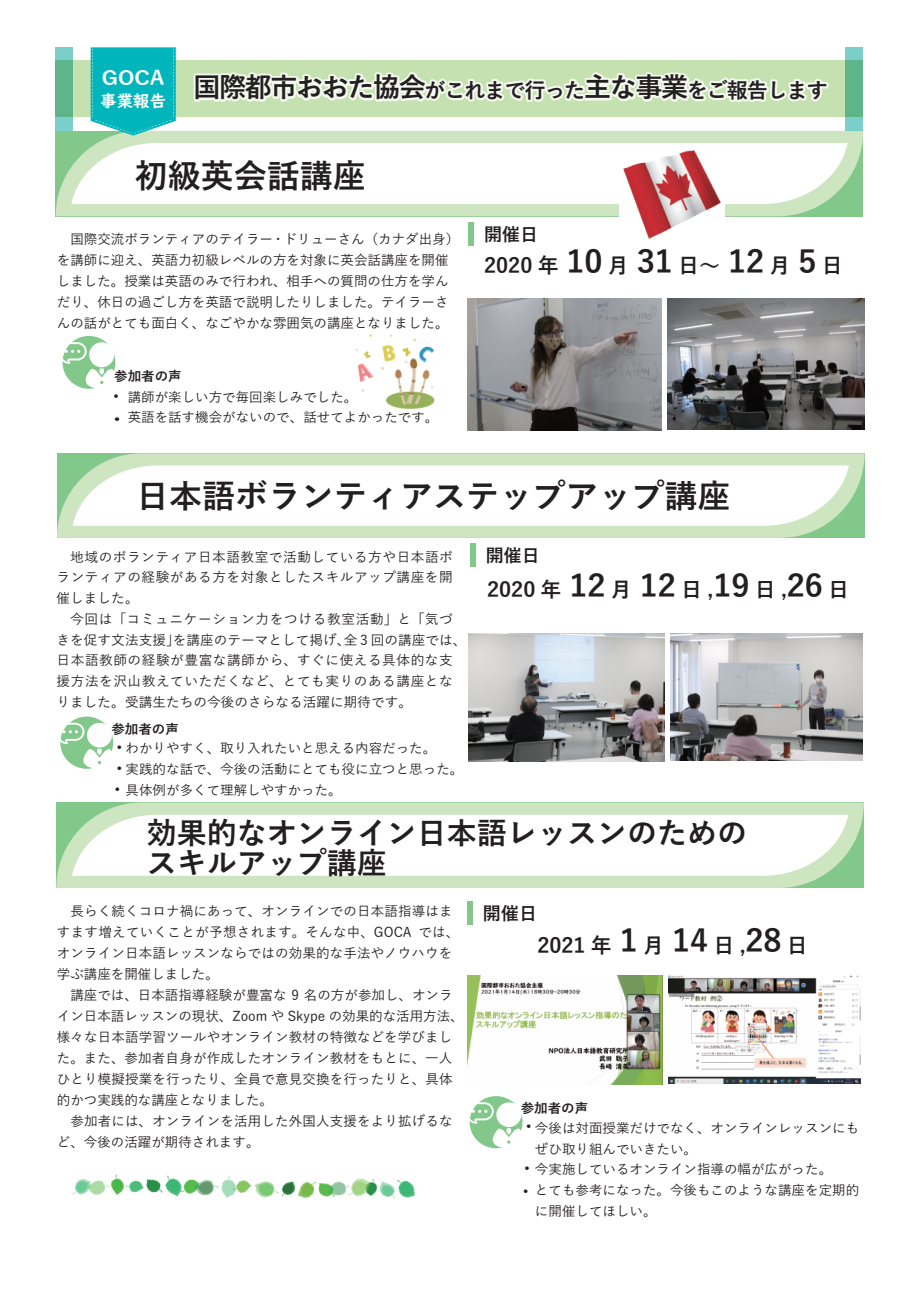
<style>
.page{position:relative;width:919px;height:1289px;background:#fff}
.page>*{position:absolute;margin:0;border:0;box-sizing:border-box;transform-origin:0 0}
.t1{font:700 33px "Yu Gothic";color:#231f20}
.t2{font:700 32.55px "Yu Gothic";color:#231f20}
.t3{font:700 30px/30px "Yu Gothic";color:#231f20}
.t4{font:700 21px "Yu Gothic";letter-spacing:-.05em;color:#231f20}
.t5{font:700 20.7px "Yu Gothic";color:#231f20}
.t6{font:700 19.5px "Yu Gothic";color:#fff;scale:1.1 1}
.t7{font:700 18px/22.4px "Yu Gothic";color:#231f20}
.t8{font:700 17.85px/22.8px "Yu Gothic";color:#231f20}
.t9{font:500 13.5px/21px "Yu Gothic";letter-spacing:.01em;color:#231f20}
.t10{font:500 13.5px/20.7px "Yu Gothic";letter-spacing:.04em;color:#231f20}
.t11{font:500 13.35px/20.7px "Yu Gothic";color:#231f20}
.t12{font:700 13.35px "Yu Gothic";color:#231f20}
.s1{font-size:27px}
.s2{font-size:31.5px}
.s3{font-size:31.05px}
</style>
<div class="page">
<div style="left:56px;top:60px;width:806px;height:56px;background:#c4e1af"></div>
<div style="left:467px;top:901px;width:5px;height:23px;background:#83c88b"></div>
<div style="left:468px;top:222px;width:6px;height:24px;background:#83c88b"></div>
<svg style="left:56px;top:131px;width:807px;height:85px;background:#c4e1ba"></svg>
<svg style="left:71px;top:143px;width:776px;height:61px"></svg>
<svg style="left:91px;top:47px;width:85px;height:89px;background:#15bbbe"></svg>
<svg style="left:56px;top:47px;width:17px;height:83px"></svg>
<svg style="left:845px;top:47px;width:17px;height:83px"></svg>
<svg style="left:193px;top:72px;width:635px;height:30px"></svg>
<svg style="left:56px;top:802px;width:807px;height:86px;background:#c4e1bb"></svg>
<svg style="left:72px;top:814px;width:776px;height:61px"></svg>
<div style="left:469px;top:1096px;width:53px;height:52px;background:#83c88b;border-radius:50%"></div>
<svg style="left:469px;top:1102px;width:54px;height:46px"></svg>
<div style="left:470px;top:543px;width:5px;height:24px;background:#83c88b"></div>
<svg style="left:57px;top:453px;width:807px;height:85px;background:#c2e0b9"></svg>
<svg style="left:73px;top:465px;width:775px;height:61px"></svg>
<svg style="left:60px;top:716px;width:53px;height:52px"></svg>
<svg style="left:60px;top:722px;width:54px;height:46px"></svg>
<img style="left:468px;top:633px;width:196px;height:128px">
<img style="left:670px;top:634px;width:192px;height:127px">
<img style="left:467px;top:975px;width:195px;height:109px">
<img style="left:669px;top:975px;width:191px;height:108px">
<div style="left:63px;top:336px;width:52px;height:53px;background:#83c88b;border-radius:50%"></div>
<svg style="left:62px;top:342px;width:54px;height:47px"></svg>
<img style="left:355px;top:334px;width:80px;height:76px">
<img style="left:72px;top:1175px;width:343px;height:24px">
<img style="left:619px;top:150px;width:105px;height:88px">
<img style="left:467px;top:298px;width:194px;height:132px">
<img style="left:667px;top:298px;width:197px;height:131px">
<h3 class="t6" style="left:102px;top:67px;width:59px">GOCA</h3>
<h3 class="t4" style="left:100px;top:78px;width:729px"><sub>事業報告</sub> <span class="s1">国際都市おおた協会</span>がこれまで行った<span class="s1">主な事業</span>をご報告します</h3>
<h1 class="t1" style="left:135px;top:157px;width:232px">初級英会話講座</h1>
<p class="t9" style="left:57px;top:226px;width:404px">　国際交流ボランティアのテイラー・ドリューさん（カナダ出身）を講師に迎え、英語力初級レベルの方を対象に英会話講座を開催しました。授業は英語のみで行われ、相手への質問の仕方を学んだり、休日の過ごし方を英語で説明したりしました。テイラーさんの話がとても面白く、なごやかな雰囲気の講座となりました。</p>
<p class="t12" style="left:114px;top:368px;width:69px">参加者の声</p>
<p class="t11" style="left:114px;top:384px;width:325px">　講師が楽しい方で毎回楽しみでした。<br>　英語を話す機会がないので、話せてよかったです。</p>
<h3 class="t7" style="left:106px;top:386px;width:23px">・・</h3>
<h3 class="t7" style="left:484px;top:223px;width:55px">開催日</h3>
<h3 class="t4" style="left:484px;top:254px;width:360px">2020年 <span class="s2">10</span>月 <span class="s2">31</span>日～ <span class="s2">12</span>月 <span class="s2">5</span>日</h3>
<h2 class="t2" style="left:136px;top:478px;width:595px">日本語ボランティアステップアップ講座</h2>
<p class="t10" style="left:57px;top:544px;width:411px">　地域のボランティア日本語教室で活動している方や日本語ボランティアの経験がある方を対象としたスキルアップ講座を開催しました。<br>　今回は「コミュニケーション力をつける教室活動」と「気づきを促す文法支援」を講座のテーマとして掲げ、全 3 回の講座では、日本語教師の経験が豊富な講師から、すぐに使える具体的な支援方法を沢山教えていただくなど、とても実りのある講座となりました。受講生たちの今後のさらなる活躍に期待です。</p>
<h3 class="t8" style="left:485px;top:544px;width:55px">開催日</h3>
<h3 class="t5" style="left:487px;top:578px;width:363px">2020 年 <span class="s3">12</span> 月 <span class="s3">12</span> 日,<span class="s3">19</span> 日,<span class="s3">26</span> 日</h3>
<p class="t12" style="left:111px;top:721px;width:69px">参加者の声</p>
<p class="t11" style="left:126px;top:736px;width:339px">わかりやすく、取り入れたいと思える内容だった。<br>実践的な話で、今後の活動にとても役に立つと思った。具体例が多くて理解しやすかった。</p>
<h3 class="t8" style="left:110px;top:736px;width:19px">・</h3>
<h3 class="t8" style="left:109px;top:778px;width:19px">・</h3>
<h3 class="t8" style="left:110px;top:757px;width:19px">・</h3>
<h3 class="t3" style="left:147px;top:819px;width:602px">効果的なオンライン日本語レッスンのためのスキルアップ講座</h3>
<p class="t9" style="left:57px;top:898px;width:408px">　長らく続くコロナ禍にあって、オンラインでの日本語指導はますます増えていくことが予想されます。そんな中、GOCA では、オンライン日本語レッスンならではの効果的な手法やノウハウを学ぶ講座を開催しました。<br>　講座では、日本語指導経験が豊富な 9 名の方が参加し、オンライン日本語レッスンの現状、Zoom や Skype の効果的な活用方法、様々な日本語学習ツールやオンライン教材の特徴などを学びました。また、参加者自身が作成したオンライン教材をもとに、一人ひとり模擬授業を行ったり、全員で意見交換を行ったりと、具体的かつ実践的な講座となりました。<br>　参加者には、オンラインを活用した外国人支援をより拡げるなど、今後の活躍が期待されます。</p>
<h3 class="t7" style="left:483px;top:902px;width:55px">開催日</h3>
<h3 class="t4" style="left:537px;top:933px;width:272px">2021年 <span class="s2">1</span>月 <span class="s2">14</span>日,<span class="s2">28</span>日</h3>
<p class="t12" style="left:520px;top:1100px;width:69px">参加者の声</p>
<p class="t11" style="left:535px;top:1115px;width:325px">今後は対面授業だけでなく、オンラインレッスンにもぜひ取り組んでいきたい。<br>今実施しているオンライン指導の幅が広がった。<br>とても参考になった。今後もこのような講座を定期的に開催してほしい。</p>
<h3 class="t8" style="left:520px;top:1115px;width:19px">・</h3>
<h3 class="t8" style="left:516px;top:1157px;width:21px">・・</h3>
</div>
